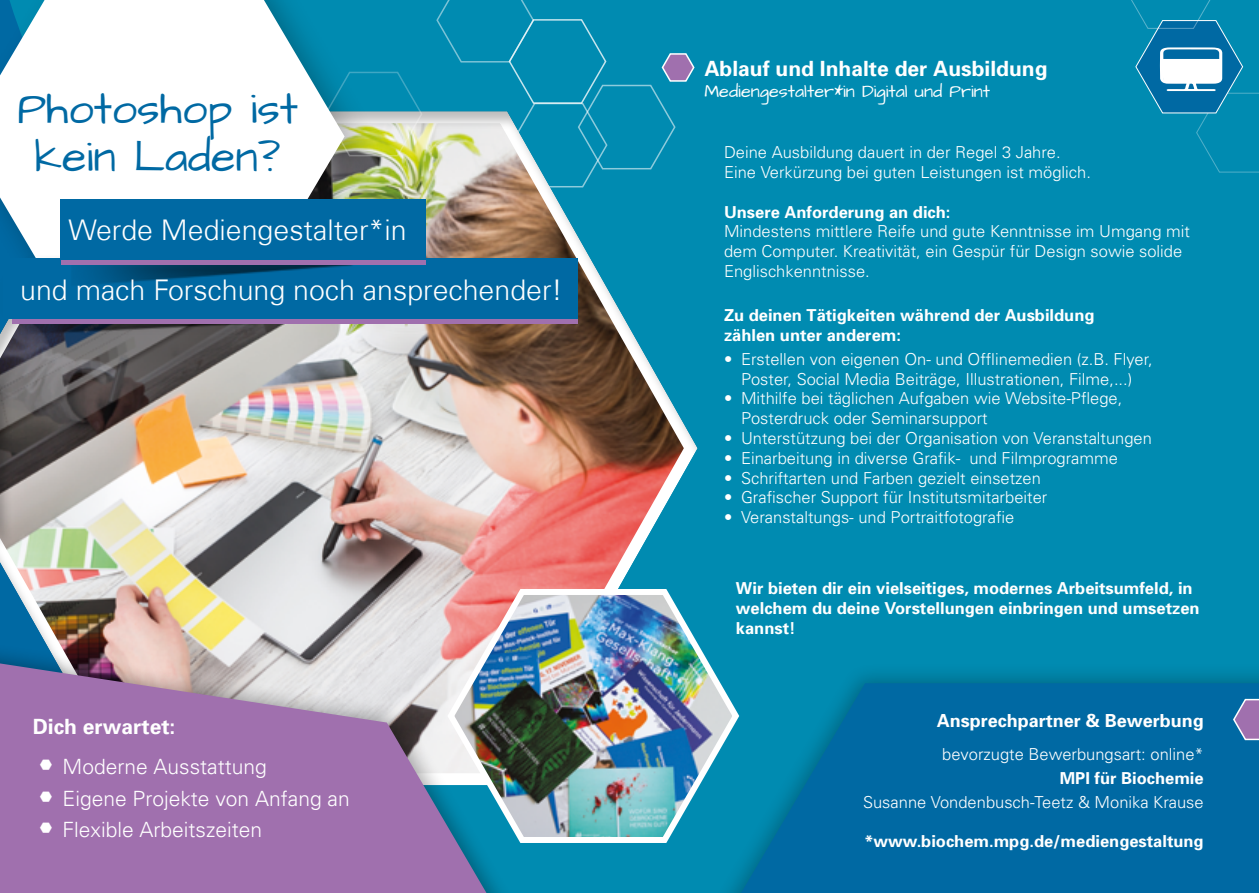
<style>
.page{position:relative;width:1259px;height:893px;background:#fff}
.page>*{position:absolute;margin:0;border:0;box-sizing:border-box;transform-origin:0 0}
.t1{font:45px/48px "Architects Daughter";color:#0069a3;text-align:center}
.t2{font:300 28.5px/60px "Univers Com 45";color:#fff}
.t3{font:300 21px/31.5px "Univers";color:#fff}
.t4{font:700 21px "Univers";color:#fff}
.t5{font:18px "Architects Daughter";color:#fff}
.t6{font:700 18px "Univers";color:#fff}
.t7{font:300 16.5px/19.8px "Univers";color:#fff}
.t8{font:700 16.5px/19.8px "Univers";color:#fff}
</style>
<div class="page">
<div style="left:544px;top:0;width:715px;height:893px;background:#008bb1"></div>
<div style="left:0;top:100px;width:710px;height:686px;background:#000;opacity:.26"></div>
<div style="left:0;top:637px;width:544px;height:256px;background:#000;opacity:.33"></div>
<svg style="left:0;top:656px;width:523px;height:237px;background:#a27fb1"></svg>
<div style="left:0;top:0;width:382px;height:338px;background:#000;opacity:.28"></div>
<svg style="left:0;top:0;width:344px;height:249px"></svg>
<img style="left:0;top:249px;width:328px;height:119px">
<div style="left:12px;top:258px;width:566px;height:66px;background:#a070ae"></div>
<div style="left:3px;top:258px;width:575px;height:61px;background:#0069a3"></div>
<img style="left:28px;top:199px;width:371px;height:85px">
<div style="left:61px;top:199px;width:365px;height:65px;background:#a070ae"></div>
<div style="left:60px;top:199px;width:366px;height:61px;background:#0069a3"></div>
<svg style="left:324px;top:70px;width:99px;height:87px;background:#6fb1a7"></svg>
<img style="left:444px;top:584px;width:298px;height:262px">
<svg style="left:1124px;top:0;width:135px;height:173px;background:#178db4"></svg>
<div style="left:696px;top:662px;width:563px;height:231px;background:#000;opacity:.25"></div>
<svg style="left:741px;top:683px;width:518px;height:210px;background:#006ca4"></svg>
<svg style="left:1232px;top:698px;width:27px;height:43px"></svg>
<svg style="left:435px;top:0;width:260px;height:188px;background:#2798b6"></svg>
<svg style="left:40px;top:760px;width:12px;height:10px"></svg>
<svg style="left:40px;top:791px;width:12px;height:11px"></svg>
<svg style="left:40px;top:823px;width:12px;height:10px"></svg>
<h1 class="t1" style="left:17px;top:86px;width:282px">Photoshop ist kein Laden?</h1>
<h2 class="t2" style="left:20px;top:200px;width:544px;text-indent:48px">Werde Mediengestalter*in<br>und mach Forschung noch ansprechender!</h2>
<p class="t4" style="left:33px;top:713px;width:144px">Dich erwartet:</p>
<p class="t3" style="left:63px;top:751px;width:289px">Moderne Ausstattung<br>Eigene Projekte von Anfang an<br>Flexible Arbeitszeiten</p>
<p class="t4" style="left:704px;top:55px;width:345px">Ablauf und Inhalte der Ausbildung</p>
<p class="t5" style="left:704px;top:80px;width:287px">Mediengestalter*in Digital und Print</p>
<p class="t7" style="left:724px;top:142px;width:368px">Deine Ausbildung dauert in der Regel 3 Jahre.<br>Eine Verkürzung bei guten Leistungen ist möglich.</p>
<p class="t8" style="left:724px;top:201px;width:228px">Unsere Anforderung an dich:</p>
<p class="t7" style="left:724px;top:221px;width:467px">Mindestens mittlere Reife und gute Kenntnisse im Umgang mit dem Computer. Kreativität, ein Gespür für Design sowie solide<br>Englischkenntnisse.</p>
<p class="t8" style="left:724px;top:305px;width:372px">Zu deinen Tätigkeiten während der Ausbildung zählen unter anderem:</p>
<p class="t7" style="left:724px;top:349px;width:430px;text-align:center">• Erstellen von eigenen On- und Offlinemedien (z.B. Flyer,<br>Poster, Social Media Beiträge, Illustrationen, Filme,...)</p>
<p class="t7" style="left:741px;top:388px;width:383px;text-indent:-17px">• Mithilfe bei täglichen Aufgaben wie Website-Pflege,<br>Posterdruck oder Seminarsupport</p>
<p class="t7" style="left:724px;top:428px;width:429px">• Unterstützung bei der Organisation von Veranstaltungen</p>
<p class="t7" style="left:724px;top:448px;width:395px">• Einarbeitung in diverse Grafik- und Filmprogramme</p>
<p class="t7" style="left:724px;top:467px;width:318px">• Schriftarten und Farben gezielt einsetzen</p>
<p class="t7" style="left:724px;top:487px;width:325px">• Grafischer Support für Institutsmitarbeiter</p>
<p class="t7" style="left:724px;top:507px;width:292px">• Veranstaltungs- und Portraitfotografie</p>
<p class="t8" style="left:736px;top:578px;width:465px">Wir bieten dir ein vielseitiges, modernes Arbeitsumfeld, in welchem du deine Vorstellungen einbringen und umsetzen kannst!</p>
<p class="t6" style="left:936px;top:709px;width:269px">Ansprechpartner &amp; Bewerbung</p>
<p class="t7" style="left:942px;top:743px;width:263px">bevorzugte Bewerbungsart: online*</p>
<p class="t8" style="left:1059px;top:767px;width:145px">MPI für Biochemie</p>
<p class="t7" style="left:863px;top:791px;width:342px">Susanne Vondenbusch-Teetz &amp; Monika Krause</p>
<p class="t8" style="left:864px;top:831px;width:341px">*www.biochem.mpg.de/mediengestaltung</p>
</div>
